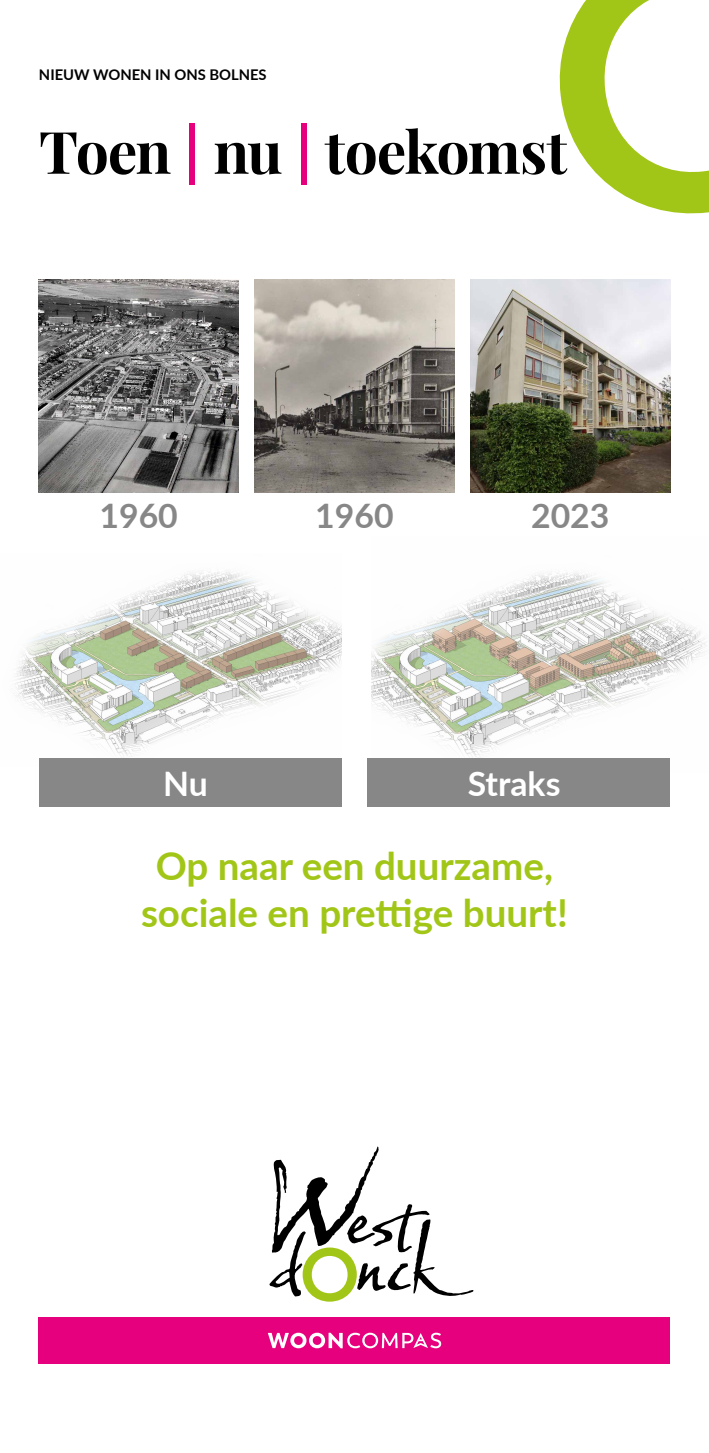
<style>
.page{position:relative;width:709px;height:1453px;background:#fff}
.page>*{position:absolute;margin:0;border:0;box-sizing:border-box;transform-origin:0 0}
.t1{font:700 58.5px "Playfair Display";letter-spacing:-.03em;color:#000}
.t2{font:700 38.58px/46.9px "Lato";color:#a2c617;text-align:center}
.t3{font:700 33.75px "Lato";color:#878787}
.t4{font:700 33.75px "Lato";letter-spacing:-.005em;color:#fff}
.t5{font:700 14.75px "Lato";color:#000}
.s1{color:#e6007d}
</style>
<div class="page">
<div style="left:39px;top:1317px;width:631px;height:47px;background:#e6007d"></div>
<svg style="left:268px;top:1332px;width:173px;height:16px"></svg>
<svg style="left:559px;top:0;width:150px;height:214px"></svg>
<svg style="left:269px;top:1146px;width:204px;height:155px"></svg>
<img style="left:371px;top:573px;width:336px;height:184px">
<img style="left:255px;top:280px;width:199px;height:213px">
<img style="left:470px;top:280px;width:200px;height:213px">
<img style="left:15px;top:571px;width:326px;height:185px">
<div style="left:39px;top:758px;width:302px;height:48px;background:#878787"></div>
<img style="left:39px;top:280px;width:199px;height:213px">
<div style="left:367px;top:758px;width:303px;height:48px;background:#878787"></div>
<p class="t5" style="left:39px;top:64px;width:229px">NIEUW WONEN IN ONS BOLNES</p>
<h1 class="t1" style="left:39px;top:106px;width:530px">Toen <span class="s1">|</span> nu <span class="s1">|</span> toekomst</h1>
<p class="t3" style="left:100px;top:491px;width:80px">1960</p>
<p class="t4" style="left:163px;top:759px;width:46px">Nu</p>
<p class="t3" style="left:315px;top:491px;width:80px">1960</p>
<p class="t3" style="left:531px;top:491px;width:80px">2023</p>
<p class="t4" style="left:468px;top:759px;width:94px">Straks</p>
<p class="t2" style="left:141px;top:840px;width:428px">Op naar een duurzame, sociale en prettige buurt!</p>
</div>
